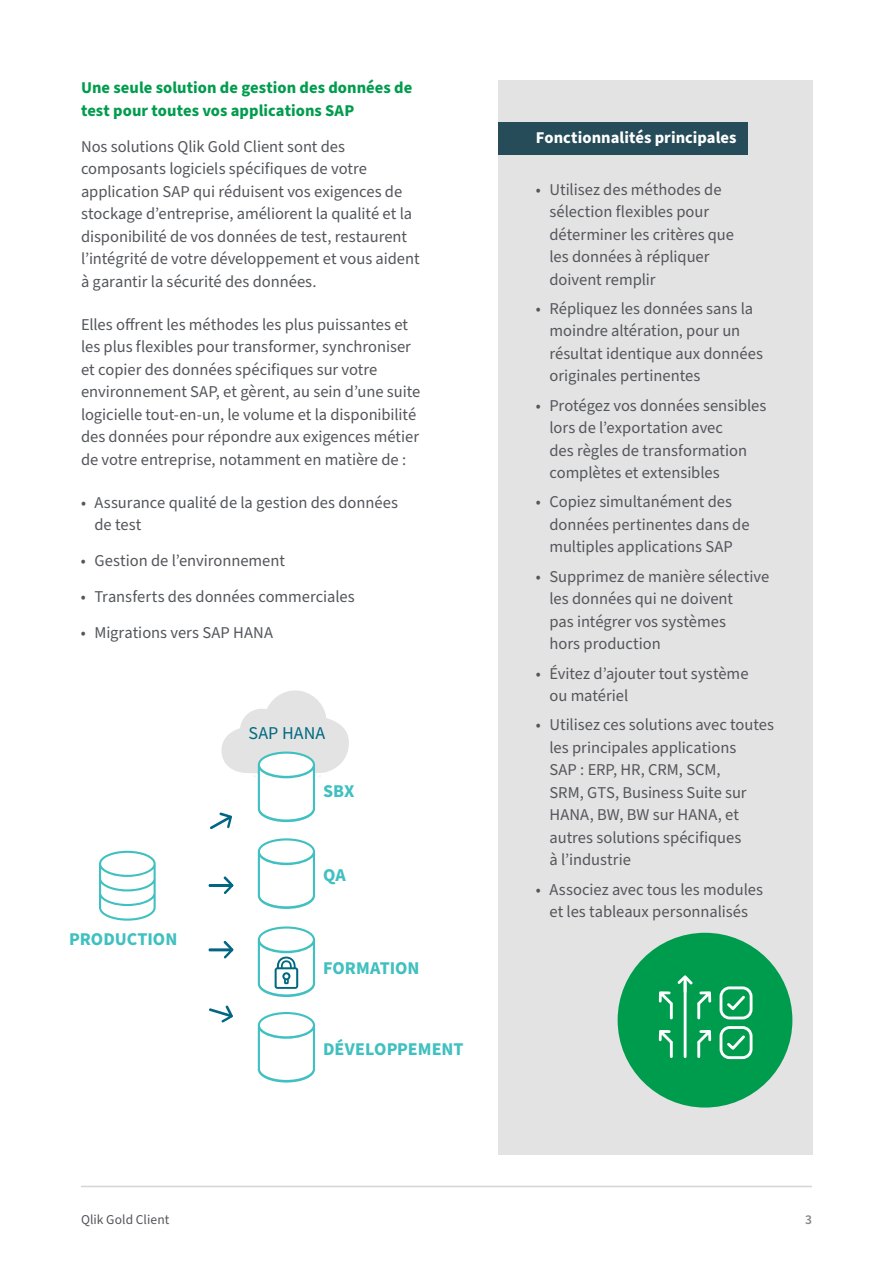
<style>
.page{position:relative;width:893px;height:1263px;background:#fff}
.page>*{position:absolute;margin:0;border:0;box-sizing:border-box;transform-origin:0 0}
.t1{font:700 18.15px "Source Sans Pro";color:#40c0c0}
.t2{font:700 18px "Source Sans Pro";color:#40c0c0}
.t3{font:18px "Source Sans Pro";letter-spacing:.005em;color:#006980}
.t4{font:16.5px/22.5px "Source Sans Pro";color:#54565b}
.t5{font:700 16.5px/22.5px "Source Sans Pro";letter-spacing:.005em;color:#009c4d}
.t6{font:700 16.5px "Source Sans Pro";color:#fff}
.t7{font:13.5px "Source Sans Pro";letter-spacing:.005em;color:#54565b}
.t8{font:600 13.5px "Source Sans Pro";color:#89878b}
</style>
<div class="page">
<hr style="left:81px;top:1186px;width:731px;height:1px;background:#d6d4d5">
<svg style="left:258px;top:838px;width:57px;height:71px"></svg>
<svg style="left:258px;top:1012px;width:57px;height:70px"></svg>
<svg style="left:99px;top:851px;width:57px;height:70px"></svg>
<svg style="left:210px;top:690px;width:139px;height:139px"></svg>
<svg style="left:224px;top:876px;width:9px;height:18px"></svg>
<hr style="left:209px;top:884px;width:24px;height:3px;background:#026682">
<svg style="left:224px;top:941px;width:9px;height:17px"></svg>
<hr style="left:209px;top:948px;width:24px;height:3px;background:#026682">
<svg style="left:209px;top:1005px;width:24px;height:17px"></svg>
<svg style="left:258px;top:926px;width:57px;height:71px"></svg>
<div style="left:498px;top:80px;width:314px;height:1075px;background:#e3e3e3"></div>
<div style="left:498px;top:122px;width:249px;height:32px;background:#264c5a"></div>
<div style="left:618px;top:933px;width:174px;height:174px;background:#009c4d;border-radius:50%"></div>
<svg style="left:727px;top:1035px;width:18px;height:15px"></svg>
<div style="left:720px;top:1026px;width:32px;height:33px;border:3px solid #fff;border-radius:9px"></div>
<svg style="left:727px;top:995px;width:18px;height:15px"></svg>
<div style="left:720px;top:986px;width:32px;height:33px;border:3px solid #fff;border-radius:9px"></div>
<hr style="left:684px;top:982px;width:2px;height:75px;background:#fff">
<svg style="left:659px;top:1030px;width:14px;height:13px"></svg>
<hr style="left:670px;top:1042px;width:3px;height:15px;background:#fff">
<svg style="left:697px;top:1030px;width:14px;height:13px"></svg>
<hr style="left:697px;top:1042px;width:3px;height:15px;background:#fff">
<hr style="left:670px;top:1004px;width:3px;height:14px;background:#fff">
<svg style="left:659px;top:975px;width:52px;height:30px"></svg>
<hr style="left:697px;top:1004px;width:3px;height:14px;background:#fff">
<div style="left:323px;top:784px;width:43px;height:20px;background:#fff"></div>
<div style="left:244px;top:726px;width:86px;height:20px;background:#e3e3e3"></div>
<p class="t5" style="left:81px;top:77px;width:333px">Une seule solution de gestion des données de test pour toutes vos applications SAP</p>
<p class="t4" style="left:81px;top:136px;width:340px">Nos solutions Qlik Gold Client sont des composants logiciels spécifiques de votre application SAP qui réduisent vos exigences de stockage d’entreprise, améliorent la qualité et la disponibilité de vos données de test, restaurent l’intégrité de votre développement et vous aident à garantir la sécurité des données.</p>
<p class="t4" style="left:81px;top:313px;width:341px">Elles offrent les méthodes les plus puissantes et les plus flexibles pour transformer, synchroniser et copier des données spécifiques sur votre environnement SAP, et gèrent, au sein d’une suite logicielle tout-en-un, le volume et la disponibilité des données pour répondre aux exigences métier de votre entreprise, notamment en matière de :</p>
<p class="t4" style="left:94px;top:491px;width:305px;text-indent:-13px">• Assurance qualité de la gestion des données de test</p>
<p class="t4" style="left:81px;top:550px;width:206px">• Gestion de l’environnement</p>
<p class="t4" style="left:81px;top:586px;width:275px">• Transferts des données commerciales</p>
<p class="t4" style="left:81px;top:622px;width:193px">• Migrations vers SAP HANA</p>
<p class="t3" style="left:249px;top:721px;width:78px">SAP HANA</p>
<p class="t2" style="left:323px;top:779px;width:33px">SBX</p>
<p class="t1" style="left:140px;top:926px;width:42px">TION</p>
<p class="t2" style="left:69px;top:927px;width:110px">PRODUCTION</p>
<p class="t2" style="left:323px;top:863px;width:24px">QA</p>
<p class="t1" style="left:324px;top:956px;width:82px">TRAINING</p>
<p class="t2" style="left:323px;top:956px;width:98px">FORMATION</p>
<p class="t2" style="left:323px;top:1037px;width:142px">DÉVELOPPEMENT</p>
<p class="t1" style="left:335px;top:1037px;width:114px">E LOPMENT</p>
<p class="t6" style="left:536px;top:126px;width:202px">Fonctionnalités principales</p>
<p class="t4" style="left:549px;top:178px;width:186px;text-indent:-13px">• Utilisez des méthodes de sélection flexibles pour déterminer les critères que les données à répliquer doivent remplir</p>
<p class="t4" style="left:549px;top:298px;width:215px;text-indent:-13px">• Répliquez les données sans la moindre altération, pour un résultat identique aux données originales pertinentes</p>
<p class="t4" style="left:549px;top:394px;width:218px;text-indent:-13px">• Protégez vos données sensibles lors de l’exportation avec<br>des règles de transformation complètes et extensibles</p>
<p class="t4" style="left:549px;top:491px;width:202px;text-indent:-13px">• Copiez simultanément des données pertinentes dans de multiples applications SAP</p>
<p class="t4" style="left:549px;top:565px;width:221px;text-indent:-13px">• Supprimez de manière sélective les données qui ne doivent<br>pas intégrer vos systèmes<br>hors production</p>
<p class="t4" style="left:549px;top:662px;width:201px;text-indent:-13px">• Évitez d’ajouter tout système ou matériel</p>
<p class="t4" style="left:549px;top:714px;width:226px;text-indent:-13px">• Utilisez ces solutions avec toutes les principales applications<br>SAP : ERP, HR, CRM, SCM,<br>SRM, GTS, Business Suite sur<br>HANA, BW, BW sur HANA, et autres solutions spécifiques<br>à l’industrie</p>
<p class="t4" style="left:536px;top:878px;width:228px;text-align:center">• Associez avec tous les modules et les tableaux personnalisés</p>
<p class="t7" style="left:81px;top:1210px;width:90px">Qlik Gold Client</p>
<p class="t8" style="left:805px;top:1210px;width:8px">3</p>
</div>
